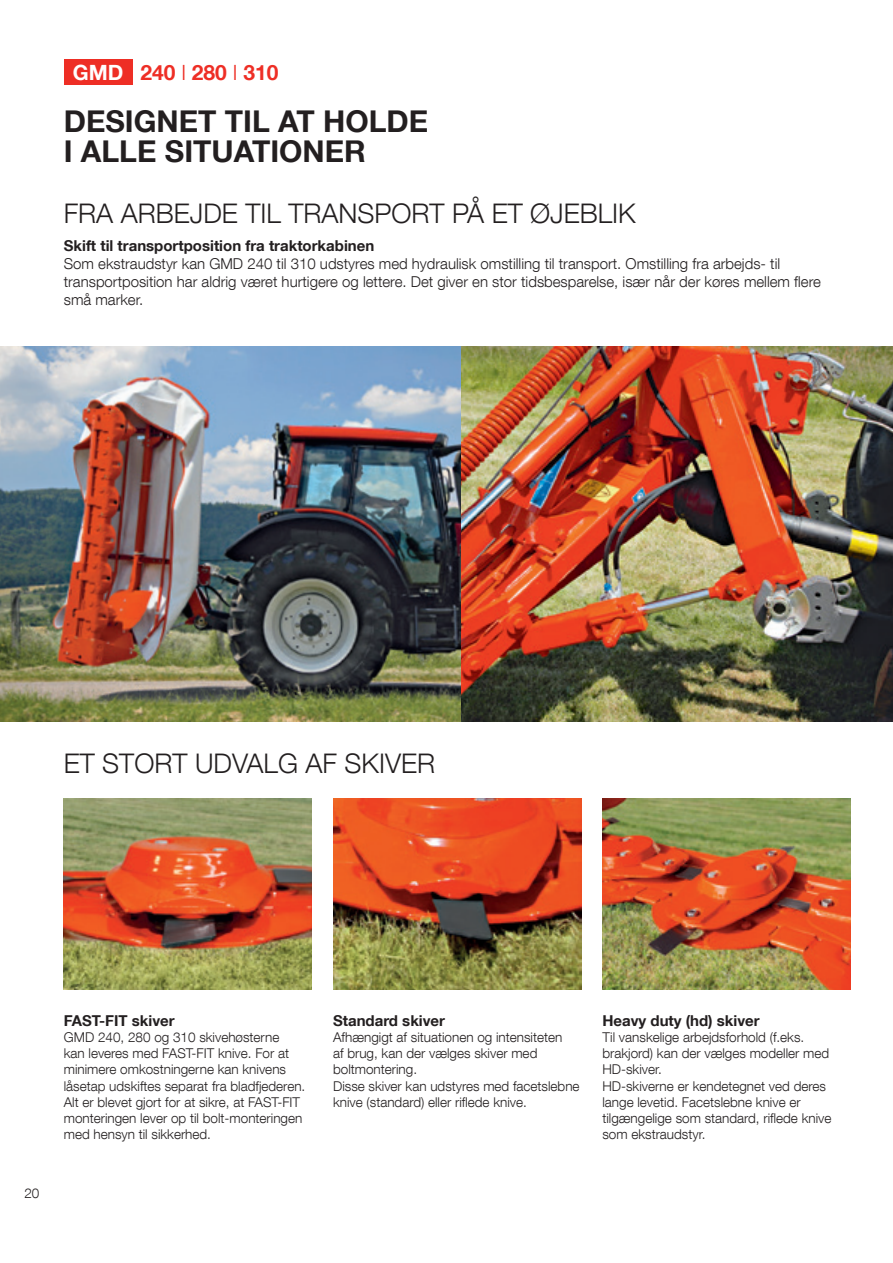
<style>
.page{position:relative;width:893px;height:1263px;background:#fff}
.page>*{position:absolute;margin:0;border:0;box-sizing:border-box;transform-origin:0 0}
.t1{font:700 30px/30px "Helvetica Neue LT Com";color:#231f20}
.t2{font:300 27px "Helvetica Neue LT Com";color:#231f20}
.t3{font:700 21px "Helvetica Neue LT Com";color:#ee2e25}
.t4{font:300 15px/18px "Helvetica Neue LT Com";color:#231f20}
.t5{font:700 15px "Helvetica Neue LT Com";color:#231f20}
.t6{font:300 13.5px/16.2px "Helvetica Neue LT Com";color:#231f20}
.s1{color:#fff}
.s2{font-weight:300}
</style>
<div class="page">
<img style="left:0;top:347px;width:893px;height:374px">
<img style="left:602px;top:798px;width:248px;height:192px">
<img style="left:333px;top:798px;width:248px;height:192px">
<img style="left:64px;top:798px;width:248px;height:191px">
<div style="left:64px;top:60px;width:69px;height:25px;background:#ee2e25"></div>
<h3 class="t3" style="left:73px;top:59px;width:207px"><span class="s1">GMD</span> 240 <span class="s2">I</span> 280 <span class="s2">I</span> 310</h3>
<h1 class="t1" style="left:64px;top:105px;width:366px">DESIGNET TIL AT HOLDE<br>I ALLE SITUATIONER</h1>
<h2 class="t2" style="left:64px;top:197px;width:573px">FRA ARBEJDE TIL TRANSPORT PÅ ET ØJEBLIK</h2>
<p class="t5" style="left:64px;top:236px;width:312px">Skift til transportposition fra traktorkabinen</p>
<p class="t4" style="left:64px;top:254px;width:759px">Som ekstraudstyr kan GMD 240 til 310 udstyres med hydraulisk omstilling til transport. Omstilling fra arbejds- til transportposition har aldrig været hurtigere og lettere. Det giver en stor tidsbesparelse, især når der køres mellem flere små marker.</p>
<h2 class="t2" style="left:64px;top:747px;width:373px">ET STORT UDVALG AF SKIVER</h2>
<p class="t6" style="left:25px;top:1185px;width:16px">20</p>
<p class="t5" style="left:64px;top:1011px;width:112px">FAST-FIT skiver</p>
<p class="t6" style="left:64px;top:1029px;width:243px">GMD 240, 280 og 310 skivehøsterne<br>kan leveres med FAST-FIT knive. For at minimere omkostningerne kan knivens låsetap udskiftes separat fra bladfjederen.<br>Alt er blevet gjort for at sikre, at FAST-FIT monteringen lever op til bolt-monteringen med hensyn til sikkerhed.</p>
<p class="t5" style="left:333px;top:1011px;width:113px">Standard skiver</p>
<p class="t6" style="left:333px;top:1029px;width:248px">Afhængigt af situationen og intensiteten<br>af brug, kan der vælges skiver med boltmontering.<br>Disse skiver kan udstyres med facetslebne knive (standard) eller riflede knive.</p>
<p class="t5" style="left:602px;top:1011px;width:159px">Heavy duty (hd) skiver</p>
<p class="t6" style="left:602px;top:1029px;width:231px">Til vanskelige arbejdsforhold (f.eks. brakjord) kan der vælges modeller med<br>HD-skiver.<br>HD-skiverne er kendetegnet ved deres lange levetid. Facetslebne knive er tilgængelige som standard, riflede knive som ekstraudstyr.</p>
</div>
